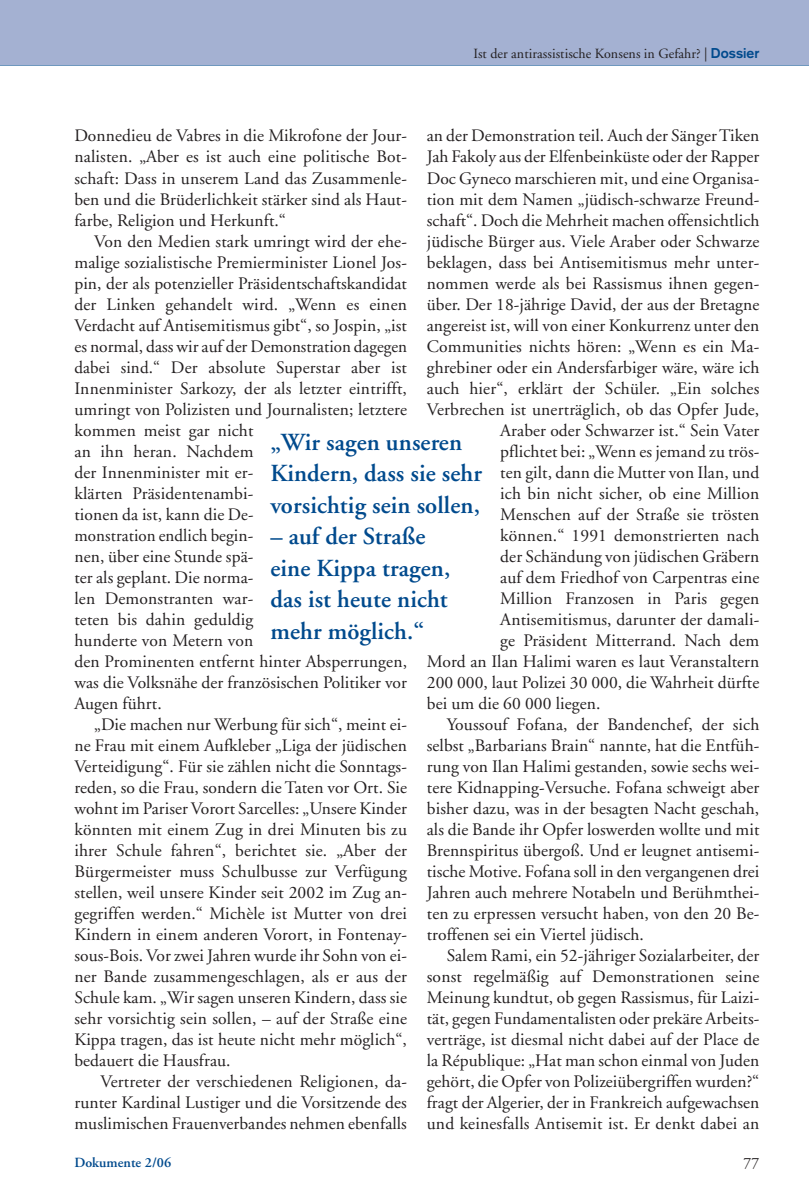
<style>
.page{position:relative;width:809px;height:1191px;background:#fff}
.page>*{position:absolute;margin:0;border:0;box-sizing:border-box;transform-origin:0 0}
.t1{font:600 24.5px/31.5px "Adobe Garamond";letter-spacing:.005em;color:#004a8d}
.t2{font:17.5px/21px "Adobe Garamond";letter-spacing:.005em;color:#231f20;text-align:justify}
.t3{font:15.75px "Adobe Garamond";color:#231f20}
.t4{font:14px "Adobe Garamond";letter-spacing:.005em;color:#231f20}
.t5{font:600 14px "Adobe Garamond";letter-spacing:.005em;color:#004a8d}
.s1{font-family:"Akzidenz Grotesk";font-weight:700;color:#004a8d}
</style>
<div class="page">
<hr style="left:0;top:65px;width:808px;height:1px;background:#004a8d">
<div style="left:0;top:1px;width:808px;height:64px;background:#a4b1d2"></div>
<p class="t4" style="left:473px;top:48px;width:287px">Ist der antirassistische Konsens in Gefahr? | <span class="s1">Dossier</span></p>
<p class="t2" style="left:74px;top:127px;width:334px">Donnedieu de Vabres in die Mikrofone der Jour&shy;nalisten. „Aber es ist auch eine politische Bot&shy;schaft: Dass in unserem Land das Zusammenle&shy;ben und die Brüderlichkeit stärker sind als Haut&shy;farbe, Religion und Herkunft.“</p>
<p class="t2" style="left:74px;top:232px;width:334px;text-align:left;text-indent:20px">Von den Medien stark umringt wird der ehe&shy;malige sozialistische Premierminister Lionel Jos&shy;pin, der als potenzieller Präsidentschaftskandidat der Linken gehandelt wird. „Wenn es einen Verdacht auf Antisemitismus gibt“, so Jospin, „ist es normal, dass wir auf der Demonstration dagegen dabei sind.“ Der absolute Superstar aber ist Innenminister Sarkozy, der als letzter eintrifft, umringt von Polizisten und Journalisten; letztere kommen meist gar nicht<br>an ihn heran. Nachdem<br>der Innenminister mit er-<br>klärten Präsidentenambi-<br>tionen da ist, kann die De-<br>monstration endlich begin-<br>nen, über eine Stunde spä-<br>ter als geplant. Die norma-<br>len Demonstranten war-<br>teten bis dahin geduldig<br>hunderte von Metern von<br>den Prominenten entfernt hinter Absperrungen, was die Volksnähe der französischen Politiker vor Augen führt.</p>
<p class="t2" style="left:74px;top:715px;width:334px;text-indent:20px">„Die machen nur Werbung für sich“, meint ei&shy;ne Frau mit einem Aufkleber „Liga der jüdischen Verteidigung“. Für sie zählen nicht die Sonntags&shy;reden, so die Frau, sondern die Taten vor Ort. Sie wohnt im Pariser Vorort Sarcelles: „Unsere Kinder könnten mit einem Zug in drei Minuten bis zu ihrer Schule fahren“, berichtet sie. „Aber der Bürgermeister muss Schulbusse zur Verfügung stellen, weil unsere Kinder seit 2002 im Zug an&shy;gegriffen werden.“ Michèle ist Mutter von drei Kindern in einem anderen Vorort, in Fontenay&shy;sous-Bois. Vor zwei Jahren wurde ihr Sohn von ei&shy;ner Bande zusammengeschlagen, als er aus der Schule kam. „Wir sagen unseren Kindern, dass sie sehr vorsichtig sein sollen, – auf der Straße eine Kippa tragen, das ist heute nicht mehr möglich“, bedauert die Hausfrau.</p>
<p class="t2" style="left:74px;top:1072px;width:334px;text-indent:26px">Vertreter der verschiedenen Religionen, da&shy;runter Kardinal Lustiger und die Vorsitzende des muslimischen Frauenverbandes nehmen ebenfalls</p>
<p class="t2" style="left:427px;top:127px;width:334px">an der Demonstration teil. Auch der Sänger Tiken</p>
<p class="t2" style="left:427px;top:148px;width:334px">Jah Fakoly aus der Elfenbeinküste oder der Rapper</p>
<p class="t2" style="left:427px;top:169px;width:334px">Doc Gyneco marschieren mit, und eine Organisa-</p>
<p class="t2" style="left:427px;top:190px;width:334px">tion mit dem Namen „jüdisch-schwarze Freund-</p>
<p class="t2" style="left:427px;top:211px;width:334px">schaft“. Doch die Mehrheit machen offensichtlich</p>
<p class="t2" style="left:427px;top:232px;width:334px">jüdische Bürger aus. Viele Araber oder Schwarze</p>
<p class="t2" style="left:427px;top:253px;width:334px">beklagen, dass bei Antisemitismus mehr unter-</p>
<p class="t2" style="left:427px;top:274px;width:334px">nommen werde als bei Rassismus ihnen gegen-</p>
<p class="t2" style="left:427px;top:295px;width:334px">über. Der 18-jährige David, der aus der Bretagne</p>
<p class="t2" style="left:427px;top:316px;width:334px">angereist ist, will von einer Konkurrenz unter den</p>
<p class="t2" style="left:427px;top:337px;width:334px">Communities nichts hören: „Wenn es ein Ma-</p>
<p class="t2" style="left:427px;top:358px;width:334px">ghrebiner oder ein Andersfarbiger wäre, wäre ich</p>
<p class="t2" style="left:427px;top:379px;width:334px">auch hier“, erklärt der Schüler. „Ein solches</p>
<p class="t2" style="left:427px;top:400px;width:334px">Verbrechen ist unerträglich, ob das Opfer Jude,</p>
<p class="t2" style="left:500px;top:421px;width:260px">Araber oder Schwarzer ist.“ Sein Vater</p>
<p class="t2" style="left:500px;top:442px;width:260px">pflichtet bei: „Wenn es jemand zu trös-</p>
<p class="t2" style="left:500px;top:463px;width:260px">ten gilt, dann die Mutter von Ilan, und</p>
<p class="t2" style="left:500px;top:484px;width:260px">ich bin nicht sicher, ob eine Million</p>
<p class="t2" style="left:500px;top:505px;width:260px">Menschen auf der Straße sie trösten</p>
<p class="t2" style="left:500px;top:526px;width:260px">können.“ 1991 demonstrierten nach</p>
<p class="t2" style="left:500px;top:547px;width:260px">der Schändung von jüdischen Gräbern</p>
<p class="t2" style="left:500px;top:568px;width:260px">auf dem Friedhof von Carpentras eine</p>
<p class="t2" style="left:500px;top:589px;width:260px">Million Franzosen in Paris gegen</p>
<p class="t2" style="left:500px;top:610px;width:260px">Antisemitismus, darunter der damali-</p>
<p class="t2" style="left:500px;top:631px;width:260px">ge Präsident Mitterrand. Nach dem</p>
<p class="t2" style="left:427px;top:652px;width:334px">Mord an Ilan Halimi waren es laut Veranstaltern</p>
<p class="t2" style="left:427px;top:673px;width:334px">200 000, laut Polizei 30 000, die Wahrheit dürfte</p>
<p class="t2" style="left:427px;top:694px;width:175px">bei um die 60 000 liegen.</p>
<p class="t2" style="left:446px;top:715px;width:314px">Youssouf Fofana, der Bandenchef, der sich</p>
<p class="t2" style="left:427px;top:736px;width:334px">selbst „Barbarians Brain“ nannte, hat die Entfüh-</p>
<p class="t2" style="left:427px;top:757px;width:334px">rung von Ilan Halimi gestanden, sowie sechs wei-</p>
<p class="t2" style="left:427px;top:778px;width:334px">tere Kidnapping-Versuche. Fofana schweigt aber</p>
<p class="t2" style="left:427px;top:799px;width:334px">bisher dazu, was in der besagten Nacht geschah,</p>
<p class="t2" style="left:427px;top:820px;width:334px">als die Bande ihr Opfer loswerden wollte und mit</p>
<p class="t2" style="left:427px;top:841px;width:334px">Brennspiritus übergoß. Und er leugnet antisemi-</p>
<p class="t2" style="left:427px;top:862px;width:334px">tische Motive. Fofana soll in den vergangenen drei</p>
<p class="t2" style="left:427px;top:883px;width:334px">Jahren auch mehrere Notabeln und Berühmthei-</p>
<p class="t2" style="left:427px;top:904px;width:334px">ten zu erpressen versucht haben, von den 20 Be-</p>
<p class="t2" style="left:427px;top:925px;width:219px">troffenen sei ein Viertel jüdisch.</p>
<p class="t2" style="left:446px;top:946px;width:314px">Salem Rami, ein 52-jähriger Sozialarbeiter, der</p>
<p class="t2" style="left:427px;top:967px;width:334px">sonst regelmäßig auf Demonstrationen seine</p>
<p class="t2" style="left:427px;top:988px;width:334px">Meinung kundtut, ob gegen Rassismus, für Laizi-</p>
<p class="t2" style="left:427px;top:1009px;width:334px">tät, gegen Fundamentalisten oder prekäre Arbeits-</p>
<p class="t2" style="left:427px;top:1030px;width:334px">verträge, ist diesmal nicht dabei auf der Place de</p>
<p class="t2" style="left:427px;top:1051px;width:334px">la République: „Hat man schon einmal von Juden</p>
<p class="t2" style="left:427px;top:1072px;width:334px">gehört, die Opfer von Polizeiübergriffen wurden?“</p>
<p class="t2" style="left:427px;top:1093px;width:334px">fragt der Algerier, der in Frankreich aufgewachsen</p>
<p class="t2" style="left:427px;top:1114px;width:334px">und keinesfalls Antisemit ist. Er denkt dabei an</p>
<h1 class="t1" style="left:270px;top:429px;width:213px">„Wir sagen unseren<br>Kindern, dass sie sehr vorsichtig sein sollen,</h1>
<h1 class="t1" style="left:270px;top:523px;width:181px">– auf der Straße eine Kippa tragen, das ist heute nicht mehr möglich.“</h1>
<p class="t5" style="left:74px;top:1156px;width:98px">Dokumente 2/06</p>
<p class="t3" style="left:743px;top:1156px;width:17px">77</p>
</div>
